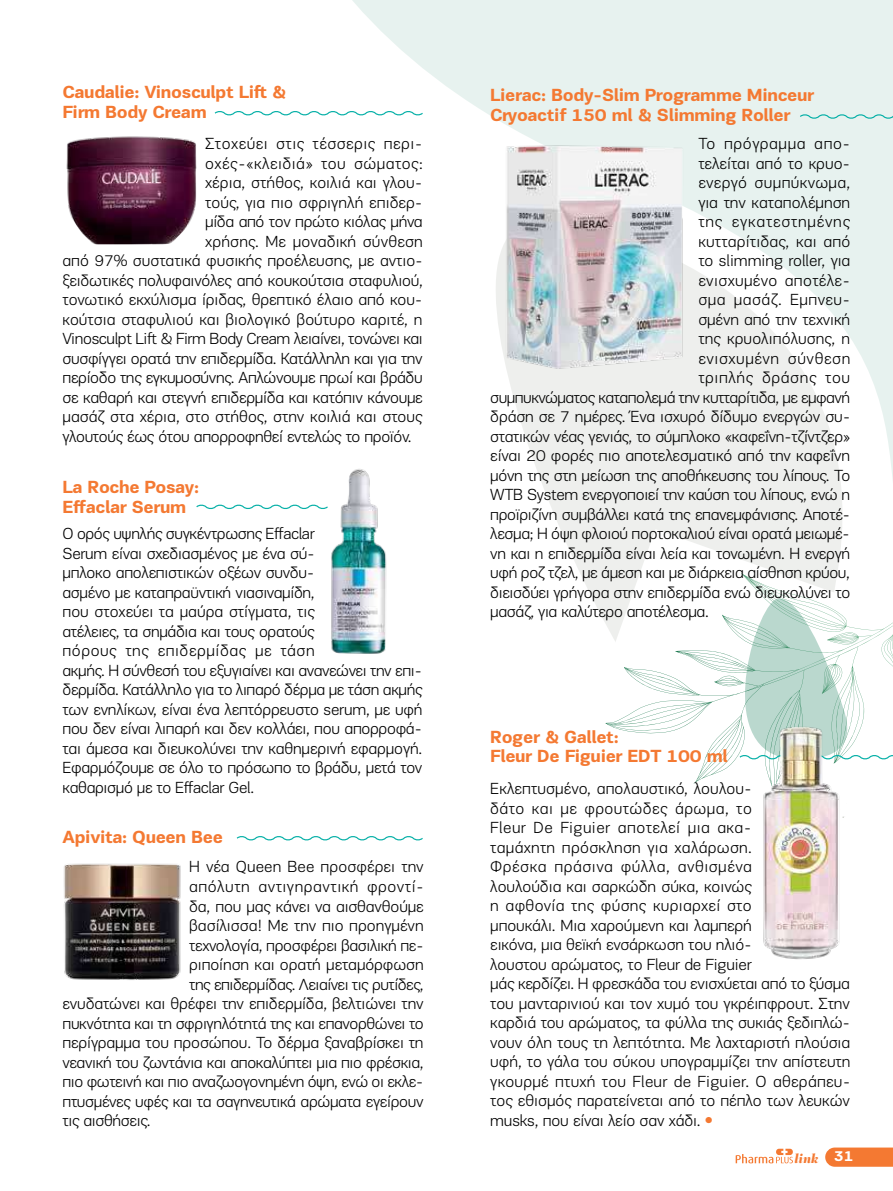
<style>
.page{position:relative;width:893px;height:1191px;background:#fff}
.page>*{position:absolute;margin:0;border:0;box-sizing:border-box;transform-origin:0 0}
.t1{font:700 18px/19.5px "PF Encore Sans Pro";letter-spacing:-.02em;color:#f47932}
.t2{font:300 16.5px/19.5px "PF Encore Sans Pro";letter-spacing:-.01em;color:#000}
.t3{font:300 16.5px "PF Encore Sans Pro";letter-spacing:.03em;color:#000}
.t4{font:300 16.5px "PF Encore Sans Pro";letter-spacing:.035em;color:#000}
.t5{font:300 16.5px "PF Encore Sans Pro";letter-spacing:-.03em;color:#000}
.t6{font:300 16.5px "PF Encore Sans Pro";letter-spacing:.01em;color:#000}
.t7{font:300 16.5px "PF Encore Sans Pro";letter-spacing:.02em;color:#000}
.t8{font:300 16.5px "PF Encore Sans Pro";letter-spacing:.045em;color:#000}
.t9{font:italic 900 13.2px "PF Regal Display Pro";color:#f47932}
.s1{font-family:"CF Din";font-weight:700;color:#f47932}
</style>
<div class="page">
<svg style="left:825px;top:1147px;width:68px;height:19px"></svg>
<svg style="left:736px;top:1148px;width:57px;height:15px"></svg>
<svg style="left:352px;top:0;width:541px;height:480px;fill:#e7f2ef"></svg>
<svg style="left:385px;top:195px;width:489px;height:371px;fill:#eef2ef"></svg>
<svg style="left:577px;top:529px;width:297px;height:255px"></svg>
<img style="left:331px;top:461px;width:85px;height:193px">
<img style="left:66px;top:136px;width:131px;height:108px">
<img style="left:63px;top:863px;width:118px;height:117px">
<img style="left:476px;top:137px;width:214px;height:231px">
<svg style="left:214px;top:109px;width:210px;height:8px"></svg>
<svg style="left:196px;top:504px;width:132px;height:5px"></svg>
<svg style="left:236px;top:836px;width:187px;height:5px"></svg>
<svg style="left:799px;top:113px;width:94px;height:7px"></svg>
<svg style="left:675px;top:573px;width:218px;height:204px"></svg>
<img style="left:760px;top:724px;width:87px;height:236px">
<p class="t1" style="left:63px;top:82px;width:226px">Caudalie: Vinosculpt Lift &amp;<br>Firm Body Cream</p>
<p class="t3" style="left:205px;top:134px;width:219px">Στοχεύει στις τέσσερις περι-</p>
<p class="t3" style="left:205px;top:153px;width:219px">οχές-«κλειδιά» του σώματος:</p>
<p class="t2" style="left:205px;top:173px;width:219px">χέρια, στήθος, κοιλιά και γλου-</p>
<p class="t2" style="left:205px;top:192px;width:219px">τούς, για πιο σφριγηλή επιδερ-</p>
<p class="t2" style="left:205px;top:212px;width:219px">μίδα από τον πρώτο κιόλας μήνα</p>
<p class="t6" style="left:205px;top:232px;width:219px">χρήσης. Με μοναδική σύνθεση</p>
<p class="t2" style="left:62px;top:251px;width:362px">από 97% συστατικά φυσικής προέλευσης, με αντιο-</p>
<p class="t2" style="left:62px;top:270px;width:362px">ξειδωτικές πολυφαινόλες από κουκούτσια σταφυλιού,</p>
<p class="t2" style="left:62px;top:290px;width:362px">τονωτικό εκχύλισμα ίριδας, θρεπτικό έλαιο από κου-</p>
<p class="t2" style="left:62px;top:309px;width:362px">κούτσια σταφυλιού και βιολογικό βούτυρο καριτέ, η</p>
<p class="t2" style="left:62px;top:329px;width:362px">Vinosculpt Lift &amp; Firm Body Cream λειαίνει, τονώνει και</p>
<p class="t2" style="left:62px;top:348px;width:362px">συσφίγγει ορατά την επιδερμίδα. Κατάλληλη και για την</p>
<p class="t2" style="left:62px;top:368px;width:362px">περίοδο της εγκυμοσύνης. Απλώνουμε πρωί και βράδυ</p>
<p class="t2" style="left:62px;top:387px;width:362px">σε καθαρή και στεγνή επιδερμίδα και κατόπιν κάνουμε</p>
<p class="t2" style="left:62px;top:407px;width:362px">μασάζ στα χέρια, στο στήθος, στην κοιλιά και στους</p>
<p class="t2" style="left:62px;top:426px;width:351px">γλουτούς έως ότου απορροφηθεί εντελώς το προϊόν.</p>
<p class="t1" style="left:63px;top:477px;width:138px">La Roche Posay:<br>Effaclar Serum</p>
<p class="t2" style="left:62px;top:524px;width:361px">Ο ορός υψηλής συγκέντρωσης Effaclar<br>Serum είναι σχεδιασμένος με ένα σύ-<br>μπλοκο απολεπιστικών οξέων συνδυ-<br>ασμένο με καταπραϋντική νιασιναμίδη,<br>που στοχεύει τα μαύρα στίγματα, τις<br>ατέλειες, τα σημάδια και τους ορατούς<br>πόρους της επιδερμίδας με τάση<br>ακμής. H σύνθεσή του εξυγιαίνει και ανανεώνει την επι&shy;δερμίδα. Κατάλληλο για το λιπαρό δέρμα με τάση ακμής των ενηλίκων, είναι ένα λεπτόρρευστο serum, με υφή που δεν είναι λιπαρή και δεν κολλάει, που απορροφά&shy;ται άμεσα και διευκολύνει την καθημερινή εφαρμογή.<br>Εφαρμόζουμε σε όλο το πρόσωπο το βράδυ, μετά τον καθαρισμό με το Effaclar Gel.</p>
<p class="t1" style="left:63px;top:827px;width:162px">Apivita: Queen Bee</p>
<p class="t2" style="left:189px;top:857px;width:236px">Η νέα Queen Bee προσφέρει την</p>
<p class="t3" style="left:189px;top:877px;width:236px">απόλυτη αντιγηραντική φροντί-</p>
<p class="t2" style="left:189px;top:896px;width:236px">δα, που μας κάνει να αισθανθούμε</p>
<p class="t2" style="left:189px;top:915px;width:236px">βασίλισσα! Με την πιο προηγμένη</p>
<p class="t2" style="left:189px;top:935px;width:236px">τεχνολογία, προσφέρει βασιλική πε-</p>
<p class="t2" style="left:189px;top:954px;width:236px">ριποίηση και ορατή μεταμόρφωση</p>
<p class="t2" style="left:189px;top:974px;width:236px">της επιδερμίδας. Λειαίνει τις ρυτίδες,</p>
<p class="t2" style="left:62px;top:993px;width:363px">ενυδατώνει και θρέφει την επιδερμίδα, βελτιώνει την</p>
<p class="t2" style="left:62px;top:1013px;width:363px">πυκνότητα και τη σφριγηλότητά της και επανορθώνει το</p>
<p class="t2" style="left:62px;top:1032px;width:363px">περίγραμμα του προσώπου. Το δέρμα ξαναβρίσκει τη</p>
<p class="t2" style="left:62px;top:1052px;width:363px">νεανική του ζωντάνια και αποκαλύπτει μια πιο φρέσκια,</p>
<p class="t2" style="left:62px;top:1071px;width:363px">πιο φωτεινή και πιο αναζωογονημένη όψη, ενώ οι εκλε-</p>
<p class="t2" style="left:62px;top:1091px;width:362px">πτυσμένες υφές και τα σαγηνευτικά αρώματα εγείρουν</p>
<p class="t2" style="left:62px;top:1110px;width:90px">τις αισθήσεις.</p>
<p class="t1" style="left:490px;top:86px;width:326px">Lierac: Body-Slim Programme Minceur<br>Cryoactif 150 ml &amp; Slimming Roller</p>
<p class="t4" style="left:698px;top:134px;width:153px">Το πρόγραμμα απο-</p>
<p class="t2" style="left:698px;top:153px;width:153px">τελείται από το κρυο-</p>
<p class="t7" style="left:698px;top:173px;width:153px">ενεργό συμπύκνωμα,</p>
<p class="t2" style="left:698px;top:192px;width:153px">για την καταπολέμηση</p>
<p class="t8" style="left:698px;top:212px;width:153px">της εγκατεστημένης</p>
<p class="t6" style="left:698px;top:232px;width:154px">κυτταρίτιδας, και από</p>
<p class="t2" style="left:698px;top:251px;width:154px">το slimming roller, για</p>
<p class="t7" style="left:698px;top:271px;width:153px">ενισχυμένο αποτέλε-</p>
<p class="t3" style="left:698px;top:290px;width:153px">σμα μασάζ. Εμπνευ-</p>
<p class="t2" style="left:698px;top:309px;width:153px">σμένη από την τεχνική</p>
<p class="t2" style="left:698px;top:329px;width:153px">της κρυολιπόλυσης, η</p>
<p class="t4" style="left:698px;top:349px;width:153px">ενισχυμένη σύνθεση</p>
<p class="t4" style="left:698px;top:368px;width:153px">τριπλής δράσης του</p>
<p class="t5" style="left:490px;top:388px;width:361px">συμπυκνώματος καταπολεμά την κυτταρίτιδα, με εμφανή</p>
<p class="t2" style="left:490px;top:407px;width:362px">δράση σε 7 ημέρες. Ένα ισχυρό δίδυμο ενεργών συ-</p>
<p class="t2" style="left:490px;top:427px;width:361px">στατικών νέας γενιάς, το σύμπλοκο «καφεΐνη-τζίντζερ»</p>
<p class="t2" style="left:490px;top:446px;width:361px">είναι 20 φορές πιο αποτελεσματικό από την καφεΐνη</p>
<p class="t2" style="left:490px;top:466px;width:362px">μόνη της στη μείωση της αποθήκευσης του λίπους. Το</p>
<p class="t2" style="left:490px;top:485px;width:362px">WTB System ενεργοποιεί την καύση του λίπους, ενώ η</p>
<p class="t2" style="left:490px;top:505px;width:362px">προϊριζίνη συμβάλλει κατά της επανεμφάνισης. Αποτέ-</p>
<p class="t2" style="left:490px;top:524px;width:361px">λεσμα; Η όψη φλοιού πορτοκαλιού είναι ορατά μειωμέ-</p>
<p class="t2" style="left:490px;top:544px;width:362px">νη και η επιδερμίδα είναι λεία και τονωμένη. Η ενεργή</p>
<p class="t2" style="left:490px;top:563px;width:361px">υφή ροζ τζελ, με άμεση και με διάρκεια αίσθηση κρύου,</p>
<p class="t2" style="left:490px;top:583px;width:361px">διεισδύει γρήγορα στην επιδερμίδα ενώ διευκολύνει το</p>
<p class="t2" style="left:490px;top:602px;width:220px">μασάζ, για καλύτερο αποτέλεσμα.</p>
<p class="t1" style="left:490px;top:727px;width:239px">Roger &amp; Gallet:<br>Fleur De Figuier EDT 100 ml</p>
<p class="t2" style="left:490px;top:779px;width:362px">Εκλεπτυσμένο, απολαυστικό, λουλου-<br>δάτο και με φρουτώδες άρωμα, το<br>Fleur De Figuier αποτελεί μια ακα-<br>ταμάχητη πρόσκληση για χαλάρωση.<br>Φρέσκα πράσινα φύλλα, ανθισμένα<br>λουλούδια και σαρκώδη σύκα, κοινώς<br>η αφθονία της φύσης κυριαρχεί στο<br>μπουκάλι. Μια χαρούμενη και λαμπερή<br>εικόνα, μια θεϊκή ενσάρκωση του ηλιό-<br>λουστου αρώματος, το Fleur de Figuier<br>μάς κερδίζει. Η φρεσκάδα του ενισχύεται από το ξύσμα του μανταρινιού και τον χυμό του γκρέιπφρουτ. Στην καρδιά του αρώματος, τα φύλλα της συκιάς ξεδιπλώ&shy;νουν όλη τους τη λεπτότητα. Με λαχταριστή πλούσια υφή, το γάλα του σύκου υπογραμμίζει την απίστευτη γκουρμέ πτυχή του Fleur de Figuier. Ο αθεράπευ&shy;τος εθισμός παρατείνεται από το πέπλο των λευκών musks, που είναι λείο σαν χάδι. <span class="s1">–</span></p>
<p class="t9" style="left:794px;top:1150px;width:61px">link <sup>31</sup></p>
</div>
